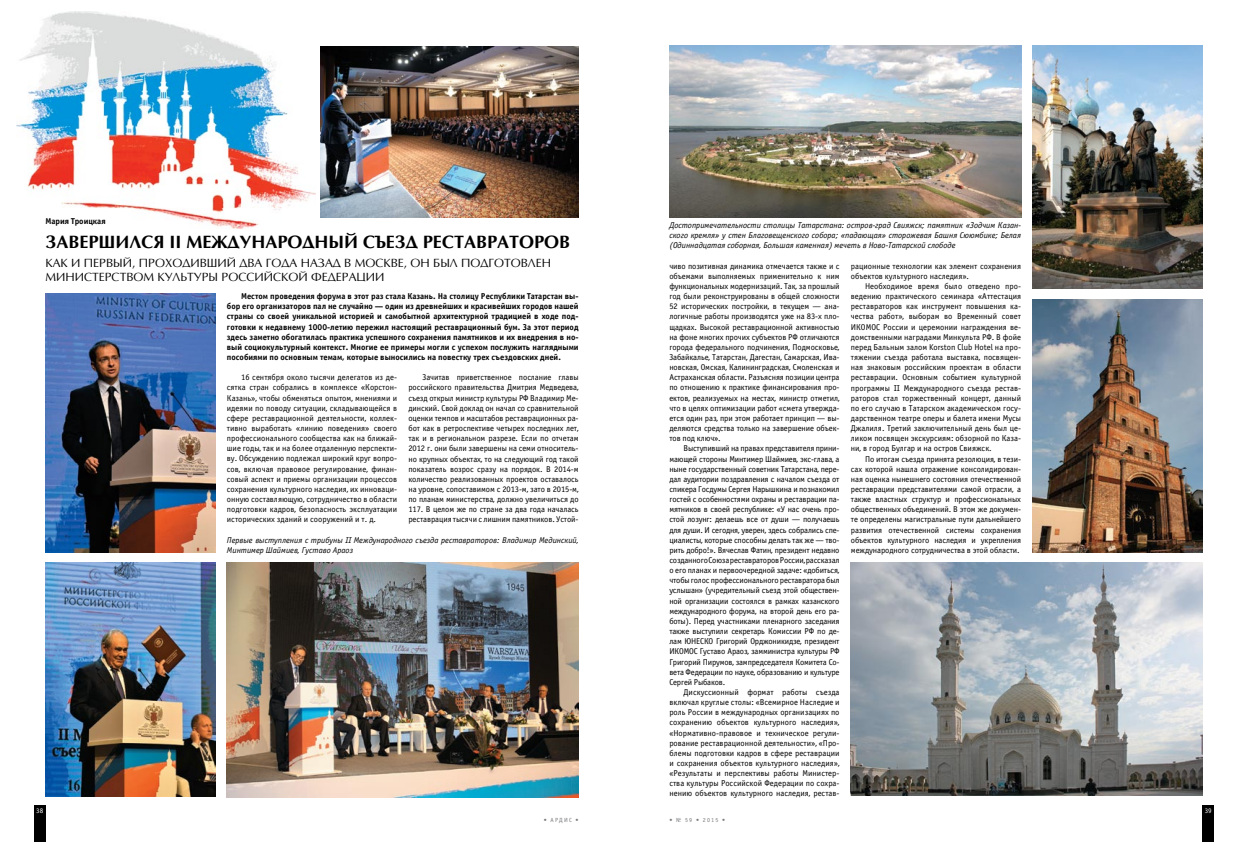
<style>
.page{position:relative;width:1248px;height:842px;background:#fff}
.page>*{position:absolute;margin:0;border:0;box-sizing:border-box;transform-origin:0 0}
.t1{font:700 18px "Optima C";color:#000}
.t2{font:12px/14px "Optima C";color:#000}
.t3{font:8.5px/10.1px "Officina Sans Cyr";color:#000;text-align:justify}
.t4{font:700 8.5px/10.1px "Officina Sans Cyr";color:#000;text-align:justify}
.t5{font:italic 8.5px/10.1px "Officina Sans Cyr";color:#000;text-align:justify}
.t6{font:7px "Officina Sans Cyr";color:#fff}
.t7{font:6px "Officina Sans Cyr";letter-spacing:.2em;color:#77787b}
</style>
<div class="page">
<img style="left:1032px;top:299px;width:170px;height:254px">
<img style="left:850px;top:563px;width:352px;height:233px">
<img style="left:1032px;top:45px;width:170px;height:244px">
<img style="left:669px;top:45px;width:351px;height:173px">
<img style="left:320px;top:46px;width:258px;height:172px">
<img style="left:16px;top:12px;width:300px;height:216px">
<img style="left:45px;top:294px;width:170px;height:259px">
<img style="left:227px;top:563px;width:351px;height:234px">
<img style="left:45px;top:563px;width:170px;height:234px">
<div style="left:34px;top:805px;width:11px;height:37px;background:#000"></div>
<div style="left:1202px;top:805px;width:11px;height:37px;background:#000"></div>
<p class="t4" style="left:45px;top:216px;width:62px">Мария Троицкая</p>
<h1 class="t1" style="left:45px;top:232px;width:196px">Заверш ился II Междун</h1>
<h1 class="t1" style="left:265px;top:232px;width:26px">ародный</h1>
<h1 class="t1" style="left:363px;top:232px;width:159px">съезд реставраторов</h1>
<h2 class="t2" style="left:45px;top:257px;width:505px">Как и п ервы й, проходи вши й ДВА ГОДА НАЗАД в москве, он был п одготовлен минис</h2>
<h2 class="t2" style="left:92px;top:271px;width:111px">терством культуры</h2>
<h2 class="t2" style="left:221px;top:271px;width:69px">РоССИЙСКОЙ</h2>
<h2 class="t2" style="left:311px;top:271px;width:9px">ФЕДЕ</h2>
<h2 class="t2" style="left:342px;top:271px;width:44px">РАЦИИ</h2>
<p class="t4" style="left:227px;top:291px;width:353px;text-indent:14px">Местом проведения форума в этот раз стала Казань. Н а столицу Республики Татарстан вы&shy;бор его организаторов пал не случайно — один из древнейших и красивейших городов нашей страны со своей уникальной историей и самобытной архитектурной традицией в ходе под&shy;готовки к недавнему 1000-летию пережил настоящий реставрационный бум. За этот период здесь заметно обогатилась практика успешного сохранения памятников и их внедрения в но&shy;вый социокультурный контекст. Многие ее примеры могли с успехом послужить наглядными пособиями по основным темам, которые выносились на повестку трех съездовских дней.</p>
<p class="t3" style="left:227px;top:373px;width:172px;text-indent:14px">16 сентября около тысячи делегатов из де&shy;сятка стран собрались в комплексе «Корстон-Казань», чтобы обменяться опытом, мнениями и идеями по поводу ситуации, складывающейся в сфере реставрационной деятельности, коллек&shy;тивно выработать «линию поведения» своего профессионального сообщества как на ближай&shy;шие годы, так и на более отдаленную перспекти&shy;ву. Обсуждению подлежал широкий круг вопро&shy;сов, включая правовое регулирование, финан&shy;совый аспект и приемы организации процессов сохранения культурного наследия, их инноваци&shy;онную составляющую, сотрудничество в области подготовки кадров, безопасность эксплуатации исторических зданий и сооружений и т. д.</p>
<p class="t5" style="left:227px;top:535px;width:353px">Первые выступления с трибуны II Международного съезда реставраторов: Владимир Мединский,<br>Минтимер Шаймиев, Густаво Араоз</p>
<p class="t3" style="left:408px;top:373px;width:172px;text-indent:14px">Зачитав приветственное послание главы российского правительства Дмитрия Медведева, съезд открыл министр культуры РФ Владимир Ме&shy;динский. Свой доклад он начал со сравнительной оценки темпов и масштабов реставрационных ра&shy;бот как в ретроспективе четырех последних лет, так и в региональном разрезе. Если по отчетам 2012 г. они были завершены на семи относитель&shy;но крупных объектах, то на следующий год такой показатель возрос сразу на порядок. В 2014-м количество реализованных проектов оставалось на уровне, сопоставимом с 2013-м, зато в 2015-м, по планам министерства, должно увеличиться до 117. В целом же по стране за два года началась реставрация тысячи с лишним памятников. Устой-</p>
<p class="t5" style="left:669px;top:220px;width:353px">Достопримечательности столицы Татарстана: остров-град Свияжск; памятник «Зодчим Казан&shy;ского кремля» у стен Благовещенского собора; «падающая» сторожевая Башня Сююмбике; Белая (Одиннадцатая соборная, Большая каменная) мечеть в Ново-Татарской слободе</p>
<p class="t3" style="left:669px;top:261px;width:172px">чиво позитивная динамика отмечается также и с объемами выполняемых применительно к ним функциональных модернизаций. Так, за прошлый год были реконструированы в общей сложности 52 исторических постройки, в текущем — ана&shy;логичные работы производятся уже на 83-х пло&shy;щадках. Высокой реставрационной активностью на фоне многих прочих субъектов РФ отличаются города федерального подчинения, Подмосковье, Забайкалье, Татарстан, Дагестан, Самарская, Ива&shy;новская, Омская, Калининградская, Смоленская и Астраханская области. Разъясняя позиции центра по отношению к практике финансирования про&shy;ектов, реализуемых на местах, министр отметил, что в целях оптимизации работ «смета утвержда&shy;ется один раз, при этом работает принцип — вы&shy;деляются средства только на завершение объек&shy;тов под ключ».</p>
<p class="t3" style="left:669px;top:444px;width:172px;text-indent:14px">Выступивший на правах представителя прини&shy;мающей стороны Минтимер Шаймиев, экс-глава, а ныне государственный советник Татарстана, пере&shy;дал аудитории поздравления с началом съезда от спикера Госдумы Сергея Нарышкина и познакомил гостей с особенностями охраны и реставрации па&shy;мятников в своей республике: «У нас очень про&shy;стой лозунг: делаешь все от души — получаешь для души. И сегодня, уверен, здесь собрались спе&shy;циалисты, которые способны делать так же — тво&shy;рить добро!». Вячеслав Фатин, президент недавно созданного Союза реставраторов России, рассказал о его планах и первоочередной задаче: «добиться, чтобы голос профессионального реставратора был услышан» (учредительный съезд этой обществен&shy;ной организации состоялся в рамках казанского международного форума, на второй день его ра&shy;боты). Перед участниками пленарного заседания также выступили секретарь Комиссии РФ по де&shy;лам ЮНЕСКО Григорий Орджоникидзе, президент ИКОМОС Густаво Араоз, замминистра культуры РФ Григорий Пирумов, зампредседателя Комитета Со&shy;вета Федерации по науке, образованию и культуре Сергей Рыбаков.</p>
<p class="t3" style="left:669px;top:687px;width:172px;text-indent:14px">Дискуссионный формат работы съезда включал круглые столы: «Всемирное Наследие и роль России в международных организациях по сохранению объектов культурного наследия», «Нормативно-правовое и техническое регули&shy;рование реставрационной деятельности», «Про&shy;блемы подготовки кадров в сфере реставрации и сохранения объектов культурного наследия», «Результаты и перспективы работы Министер&shy;ства культуры Российской Федерации по сохра&shy;нению объектов культурного наследия, рестав-</p>
<p class="t3" style="left:850px;top:261px;width:172px">рационные технологии как элемент сохранения объектов культурного наследия».</p>
<p class="t3" style="left:850px;top:281px;width:172px;text-indent:14px">Необходимое время было отведено про&shy;ведению практического семинара «Аттестация реставраторов как инструмент повышения ка&shy;чества работ», выборам во Временный совет ИКОМОС России и церемонии награждения ве&shy;домственными наградами Минкульта РФ. В фойе перед Бальным залом Korston Club Hotel на про&shy;тяжении съезда работала выставка, посвящен&shy;ная знаковым российским проектам в области реставрации. Основным событием культурной программы II Международного съезда рестав&shy;раторов стал торжественный концерт, данный по его случаю в Татарском академическом госу&shy;дарственном театре оперы и балета имени Мусы Джалиля. Третий заключительный день был це&shy;ликом посвящен экскурсиям: обзорной по Каза&shy;ни, в город Булгар и на остров Свияжск.</p>
<p class="t3" style="left:850px;top:454px;width:172px;text-indent:14px">По итогам съезда принята резолюция, в тези&shy;сах которой нашла отражение консолидирован&shy;ная оценка нынешнего состояния отечественной реставрации представителями самой отрасли, а также властных структур и профессиональных общественных объединений. В этом же докумен&shy;те определены магистральные пути дальнейшего развития отечественной системы сохранения объектов культурного наследия и укрепления международного сотрудничества в этой области.</p>
<p class="t6" style="left:36px;top:807px;width:9px">38</p>
<p class="t6" style="left:1204px;top:807px;width:8px">39</p>
<p class="t7" style="left:543px;top:816px;width:36px">• АРДИС •</p>
<p class="t7" style="left:669px;top:816px;width:57px">•№59•2015•</p>
</div>
